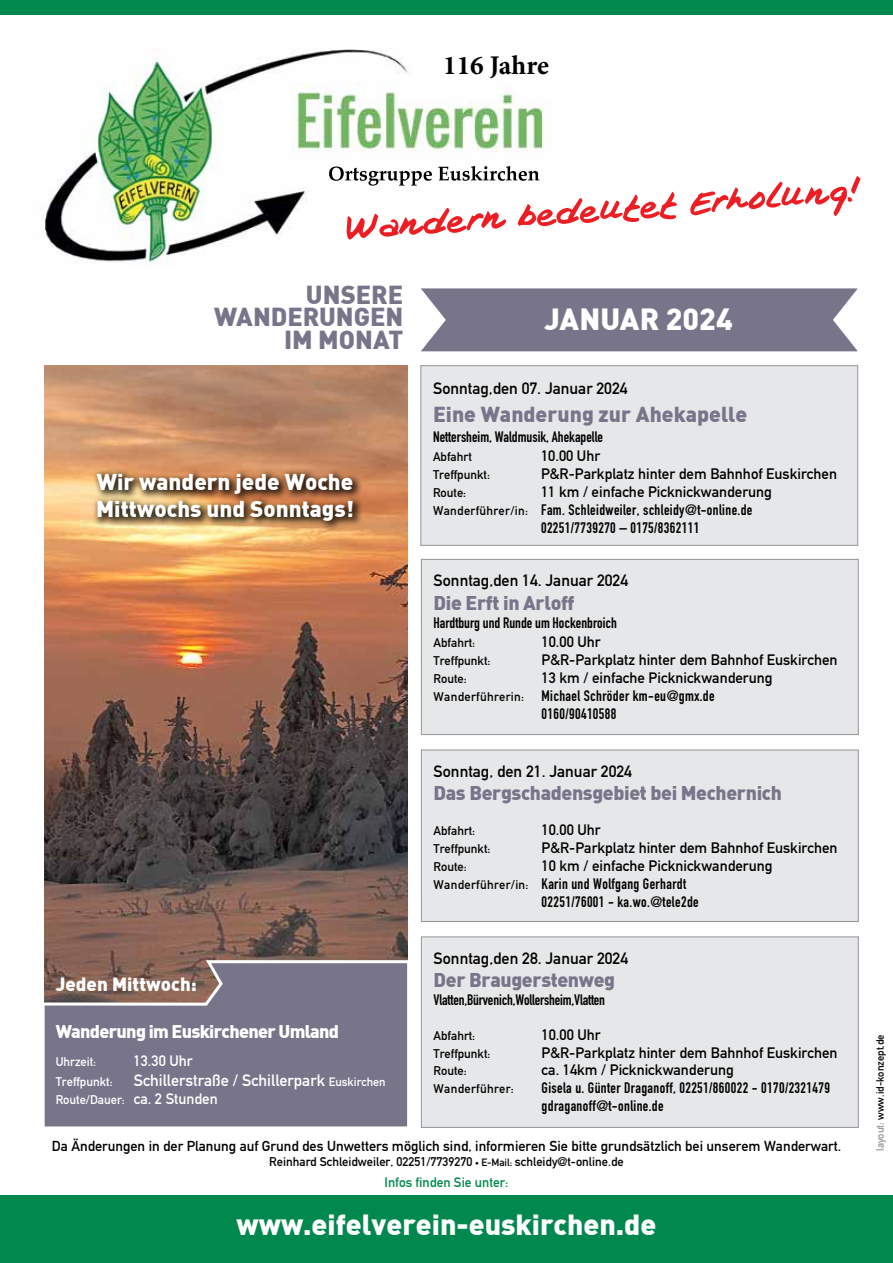
<style>
.page{position:relative;width:893px;height:1263px;background:#fff}
.page>*{position:absolute;margin:0;border:0;box-sizing:border-box;transform-origin:0 0}
.t1{font:900 30px "DIN";color:#fff}
.t2{font:900 28.5px "DIN";color:#fff}
.t3{font:700 27px "Minion Pro";color:#000}
.t4{font:900 25.5px/22.5px "DIN";letter-spacing:-.005em;color:#78758b;text-align:right}
.t5{font:900 22.35px/26.8px "DIN";color:#fff}
.t6{font:900 21.15px "DIN";color:#78758b}
.t7{font:900 19.5px "DIN";letter-spacing:-.02em;color:#78758b}
.t8{font:900 18.75px "DIN";color:#fff}
.t9{font:900 18px "DIN";letter-spacing:-.04em;color:#fff}
.t10{font:16.2px "DIN Mittelschrift";color:#000}
.t11{font:16.2px "DIN Mittelschrift";color:#fff}
.t12{font:15px "DIN Mittelschrift";color:#000}
.t13{font:15px/18px "DIN Engschrift Alternate";letter-spacing:.025em;color:#000}
.t14{font:15px "DIN Engschrift";color:#000}
.t15{font:15px "DIN Mittelschrift";color:#fff}
.t16{font:14.25px "DIN Mittelschrift";color:#000}
.t17{font:13.5px "DIN Mittelschrift";color:#00884f}
.t18{font:12.45px "DIN Mittelschrift";color:#000}
.t19{font:12.45px "DIN Mittelschrift";color:#fff}
.t20{font:12.45px "DIN Mittelschrift";letter-spacing:.025em;color:#000}
.t21{font:10.5px "DIN Mittelschrift";color:#000}
.s1{font-size:12px}
.s2{font-size:15px}
.s3{font-family:"DIN Mittelschrift";font-size:12.45px}
.s4{font-family:"Trade Gothic";font-size:7.5px}
.s5{font-size:10.5px}
.s6{color:#939598}
</style>
<div class="page">
<img style="left:44px;top:365px;width:363px;height:594px">
<svg style="left:421px;top:288px;width:436px;height:63px;background:#807d92"></svg>
<div style="left:0;top:1195px;width:893px;height:68px;background:#00884f"></div>
<div style="left:0;top:0;width:893px;height:14px;background:#00884f"></div>
<img style="left:42px;top:49px;width:502px;height:216px">
<div style="left:420px;top:365px;width:438px;height:181px;background:#e6e7e8;border:1px solid #939598"></div>
<div style="left:92px;top:468px;width:272px;height:64px;background:#000;opacity:.75"></div>
<div style="left:421px;top:559px;width:437px;height:175px;background:#e6e7e8"></div>
<div style="left:421px;top:559px;width:438px;height:176px;border:1px solid #939598"></div>
<div style="left:421px;top:750px;width:438px;height:172px;background:#e6e7e8;border:1px solid #939598"></div>
<div style="left:421px;top:936px;width:438px;height:192px;background:#e6e7e8;border:1px solid #939598"></div>
<svg style="left:329px;top:166px;width:531px;height:74px"></svg>
<svg style="left:44px;top:959px;width:364px;height:168px;background:#7c7687"></svg>
<h3 class="t3" style="left:443px;top:46px;width:107px">116 Jahre</h3>
<h3 class="t4" style="left:214px;top:282px;width:191px">Unsere<br>Wanderungen im Monat</h3>
<h3 class="t5" style="left:96px;top:467px;width:259px">Wir wandern jede Woche<br>Mittwochs und Sonntags!</h3>
<p class="t8" style="left:56px;top:972px;width:143px">Jeden Mittwoch:</p>
<p class="t9" style="left:56px;top:1019px;width:285px">Wanderung im Euskirchener Umland</p>
<p class="t19" style="left:56px;top:1054px;width:42px">Uhrzeit:</p>
<p class="t15" style="left:134px;top:1052px;width:61px">13.30 Uhr</p>
<p class="t19" style="left:56px;top:1074px;width:58px">Treffpunkt:</p>
<p class="t11" style="left:134px;top:1070px;width:253px">Schillerstraße / Schillerpark <span class="s1">Euskirchen</span></p>
<p class="t19" style="left:56px;top:1092px;width:164px">Route/Dauer: <span class="s2">ca. 2 Stunden</span></p>
<h1 class="t1" style="left:545px;top:299px;width:190px">Januar 2024</h1>
<p class="t10" style="left:433px;top:378px;width:196px">Sonntag,den 07. Januar 2024</p>
<h3 class="t6" style="left:433px;top:400px;width:316px">Eine Wanderung zur Ahekapelle</h3>
<p class="t14" style="left:433px;top:427px;width:171px">Nettersheim, Waldmusik, Ahekapelle</p>
<p class="t18" style="left:433px;top:449px;width:40px">Abfahrt</p>
<p class="t12" style="left:541px;top:447px;width:61px">10.00 Uhr</p>
<p class="t18" style="left:433px;top:467px;width:58px">Treffpunkt:</p>
<p class="t12" style="left:541px;top:465px;width:297px">P&amp;R-Parkplatz hinter dem Bahnhof Euskirchen</p>
<p class="t18" style="left:433px;top:485px;width:35px">Route:</p>
<p class="t12" style="left:541px;top:483px;width:232px">11 km / einfache Picknickwanderung</p>
<p class="t13" style="left:541px;top:501px;width:213px;text-indent:-108px"><span class="s3">Wanderführer/in:</span> Fam. Schleidweiler, schleidy@t-online.de<br>02251/7739270 – 0175/8362111</p>
<p class="t10" style="left:434px;top:571px;width:196px">Sonntag,den 14. Januar 2024</p>
<h3 class="t7" style="left:434px;top:589px;width:142px">Die Erft in Arloff</h3>
<p class="t14" style="left:434px;top:613px;width:185px">Hardtburg und Runde um Hockenbroich</p>
<p class="t18" style="left:434px;top:635px;width:43px">Abfahrt:</p>
<p class="t12" style="left:542px;top:633px;width:61px">10.00 Uhr</p>
<p class="t18" style="left:434px;top:653px;width:58px">Treffpunkt:</p>
<p class="t12" style="left:542px;top:651px;width:297px">P&amp;R-Parkplatz hinter dem Bahnhof Euskirchen</p>
<p class="t18" style="left:434px;top:671px;width:35px">Route:</p>
<p class="t12" style="left:542px;top:669px;width:232px">13 km / einfache Picknickwanderung</p>
<p class="t13" style="left:542px;top:687px;width:175px;text-indent:-108px"><span class="s3">Wanderführerin:</span> Michael Schröder km-eu@gmx.de<br>0160/90410588</p>
<p class="t10" style="left:434px;top:762px;width:200px">Sonntag, den 21. Januar 2024</p>
<h3 class="t7" style="left:434px;top:780px;width:350px">Das Bergschadensgebiet bei Mechernich</h3>
<p class="t18" style="left:434px;top:823px;width:43px">Abfahrt:</p>
<p class="t12" style="left:542px;top:821px;width:61px">10.00 Uhr</p>
<p class="t18" style="left:434px;top:841px;width:58px">Treffpunkt:</p>
<p class="t12" style="left:542px;top:838px;width:297px">P&amp;R-Parkplatz hinter dem Bahnhof Euskirchen</p>
<p class="t18" style="left:434px;top:859px;width:35px">Route:</p>
<p class="t12" style="left:542px;top:856px;width:232px">10 km / einfache Picknickwanderung</p>
<p class="t13" style="left:542px;top:874px;width:159px;text-indent:-108px"><span class="s3">Wanderführer/in:</span> Karin und Wolfgang Gerhardt<br>02251/76001 - ka.wo.@tele2de</p>
<p class="t10" style="left:434px;top:948px;width:196px">Sonntag,den 28. Januar 2024</p>
<h3 class="t7" style="left:434px;top:967px;width:183px">Der Braugerstenweg</h3>
<p class="t14" style="left:434px;top:991px;width:173px">Vlatten,Bürvenich,Wollersheim,Vlatten</p>
<p class="t18" style="left:434px;top:1028px;width:43px">Abfahrt:</p>
<p class="t12" style="left:542px;top:1025px;width:61px">10.00 Uhr</p>
<p class="t18" style="left:434px;top:1046px;width:58px">Treffpunkt:</p>
<p class="t12" style="left:542px;top:1043px;width:297px">P&amp;R-Parkplatz hinter dem Bahnhof Euskirchen</p>
<p class="t18" style="left:434px;top:1064px;width:35px">Route:</p>
<p class="t12" style="left:542px;top:1061px;width:194px">ca. 14km / Picknickwanderung</p>
<p class="t20" style="left:434px;top:1082px;width:82px">Wanderführer:</p>
<p class="t13" style="left:542px;top:1079px;width:290px">Gisela u. Günter Draganoff, 02251/860022 - 0170/2321479 gdraganoff@t-online.de</p>
<p class="t16" style="left:52px;top:1138px;width:791px">Da Änderungen in der Planung auf Grund des Unwetters möglich sind, informieren Sie bitte grundsätzlich bei unserem Wanderwart.</p>
<p class="t18" style="left:269px;top:1155px;width:356px">Reinhard Schleidweiler, 02251/7739270 <span class="s4">•</span> <span class="s5">E-Mail:</span> schleidy@t-online.de</p>
<p class="t17" style="left:384px;top:1174px;width:125px">Infos finden Sie unter:</p>
<h2 class="t2" style="left:237px;top:1205px;width:421px">www.eifelverein-euskirchen.de</h2>
<p class="t21" style="left:874px;top:1151px;width:118px;rotate:-90deg"><span class="s6">layout:</span> www.id-konzept.de</p>
</div>
